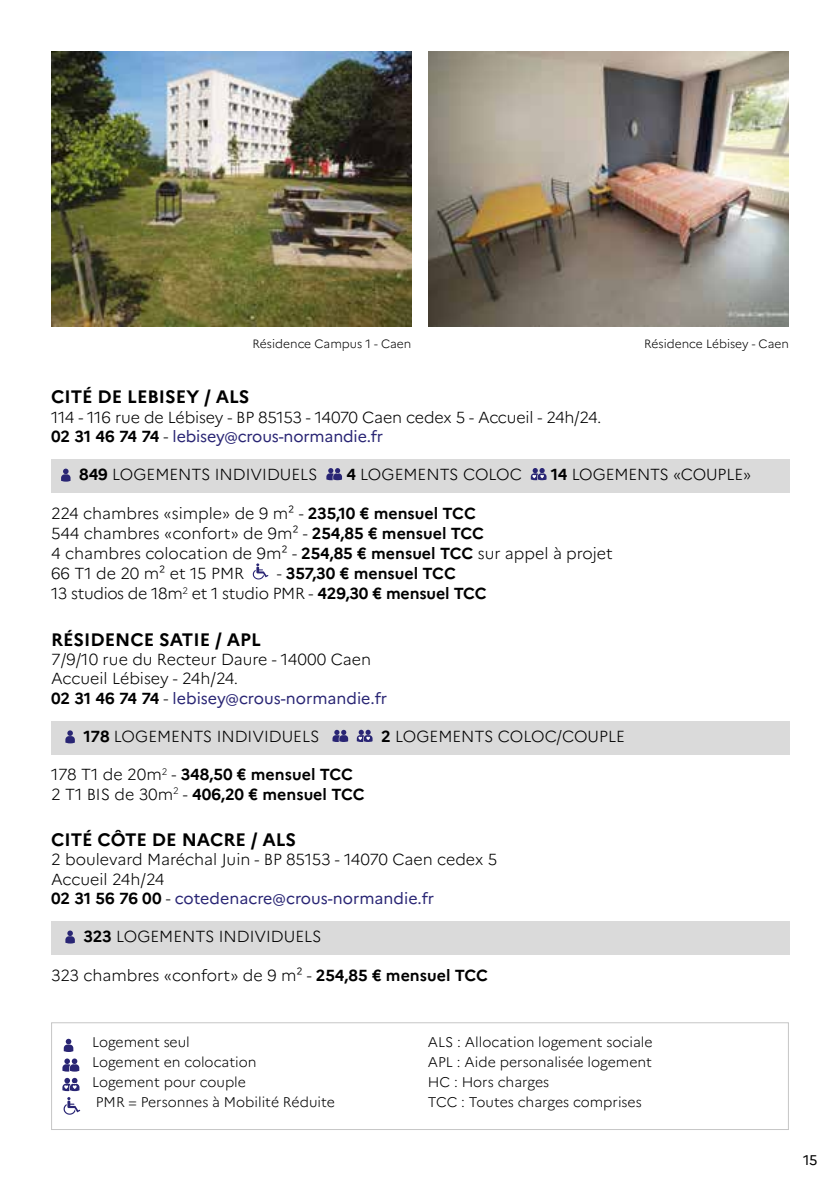
<style>
.page{position:relative;width:840px;height:1191px;background:#fff}
.page>*{position:absolute;margin:0;border:0;box-sizing:border-box;transform-origin:0 0}
.t1{font:700 18px "Marianne";color:#000}
.t2{font:300 16px/19.2px "Marianne";color:#000}
.t3{font:700 16px/20px "Marianne";color:#000}
.t4{font:300 14px/20px "Marianne";color:#000}
.t5{font:14px "Marianne";color:#000}
.t6{font:300 12px "Marianne";color:#000}
.s1{font-weight:700}
.s2{font-weight:400;color:#292574}
.s3{font-weight:300}
</style>
<div class="page">
<div style="left:51px;top:460px;width:738px;height:33px;background:#dadada"></div>
<div style="left:51px;top:721px;width:738px;height:33px;background:#dadada"></div>
<div style="left:51px;top:921px;width:738px;height:33px;background:#dadada"></div>
<svg style="left:61px;top:468px;width:9px;height:13px"></svg>
<svg style="left:326px;top:468px;width:16px;height:12px"></svg>
<svg style="left:530px;top:468px;width:16px;height:12px"></svg>
<svg style="left:252px;top:563px;width:16px;height:16px"></svg>
<svg style="left:65px;top:730px;width:10px;height:13px"></svg>
<svg style="left:332px;top:730px;width:16px;height:12px"></svg>
<svg style="left:356px;top:729px;width:16px;height:13px"></svg>
<svg style="left:65px;top:930px;width:10px;height:13px"></svg>
<img style="left:51px;top:51px;width:360px;height:275px">
<img style="left:428px;top:51px;width:360px;height:275px">
<div style="left:51px;top:1022px;width:737px;height:108px;border:1px solid #c6c6c6"></div>
<svg style="left:64px;top:1038px;width:9px;height:14px"></svg>
<svg style="left:62px;top:1058px;width:17px;height:13px"></svg>
<svg style="left:63px;top:1097px;width:17px;height:17px"></svg>
<svg style="left:62px;top:1077px;width:17px;height:14px"></svg>
<p class="t6" style="left:252px;top:336px;width:160px">Résidence Campus 1 - Caen</p>
<p class="t6" style="left:643px;top:336px;width:146px">Résidence Lébisey - Caen</p>
<p class="t1" style="left:51px;top:386px;width:200px">CITÉ DE LEBISEY / ALS</p>
<p class="t2" style="left:51px;top:407px;width:551px">114 - 116 rue de Lébisey - BP 85153 - 14070 Caen cedex 5 - Accueil - 24h/24.<br><span class="s1">02 31 46 74 74</span> - <span class="s2">lebisey@crous-normandie.fr</span></p>
<p class="t2" style="left:79px;top:465px;width:240px"><span class="s1">849</span> LOGEMENTS INDIVIDUELS</p>
<p class="t2" style="left:346px;top:465px;width:177px"><span class="s1">4</span> LOGEMENTS COLOC</p>
<p class="t2" style="left:550px;top:465px;width:202px"><span class="s1">14</span> LOGEMENTS «COUPLE»</p>
<p class="t2" style="left:51px;top:504px;width:563px;line-height:20px">224 chambres «simple» de 9 m² - <span class="s1">235,10 € mensuel TCC<br></span>544 chambres «confort» de 9m² - <span class="s1">254,85 € mensuel TCC<br></span>4 chambres colocation de 9m² - <span class="s1">254,85 € mensuel TCC</span> sur appel à projet 66 T1 de 20 m² et 15 PMR</p>
<p class="t3" style="left:51px;top:564px;width:437px;text-indent:226px"><span class="s3">-</span> 357,30 € mensuel TCC<br><span class="s3">13 studios de 18m</span><sup>2</sup> <span class="s3">et 1 studio PMR -</span> 429,30 € mensuel TCC</p>
<p class="t1" style="left:51px;top:628px;width:211px">RÉSIDENCE SATIE / APL</p>
<p class="t2" style="left:51px;top:650px;width:337px">7/9/10 rue du Recteur Daure - 14000 Caen<br>Accueil Lébisey - 24h/24.<br><span class="s1">02 31 46 74 74</span> - <span class="s2">lebisey@crous-normandie.fr</span></p>
<p class="t2" style="left:83px;top:726px;width:237px"><span class="s1">178</span> LOGEMENTS INDIVIDUELS</p>
<p class="t2" style="left:381px;top:726px;width:245px"><span class="s1">2</span> LOGEMENTS COLOC/COUPLE</p>
<p class="t3" style="left:51px;top:765px;width:315px;line-height:19.2px"><span class="s3">178 T1 de 20m</span><sup>2</sup> <span class="s3">-</span> 348,50 € mensuel TCC<br><span class="s3">2 T1 BIS de 30m</span><sup>2</sup> <span class="s3">-</span> 406,20 € mensuel TCC</p>
<p class="t1" style="left:51px;top:828px;width:246px">CITÉ CÔTE DE NACRE / ALS</p>
<p class="t2" style="left:51px;top:850px;width:447px">2 boulevard Maréchal Juin - BP 85153 - 14070 Caen cedex 5<br>Accueil 24h/24<br><span class="s1">02 31 56 76 00</span> - <span class="s2">cotedenacre@crous-normandie.fr</span></p>
<p class="t2" style="left:83px;top:926px;width:239px"><span class="s1">323</span> LOGEMENTS INDIVIDUELS</p>
<p class="t2" style="left:51px;top:965px;width:438px">323 chambres «confort» de 9 m² - <span class="s1">254,85 € mensuel TCC</span></p>
<p class="t4" style="left:92px;top:1031px;width:244px">Logement seul<br>Logement en colocation<br>Logement pour couple<br>PMR = Personnes à Mobilité Réduite</p>
<p class="t4" style="left:427px;top:1031px;width:226px">ALS : Allocation logement sociale<br>APL : Aide personalisée logement<br>HC : Hors charges<br>TCC : Toutes charges comprises</p>
<p class="t5" style="left:802px;top:1151px;width:16px">15</p>
</div>
